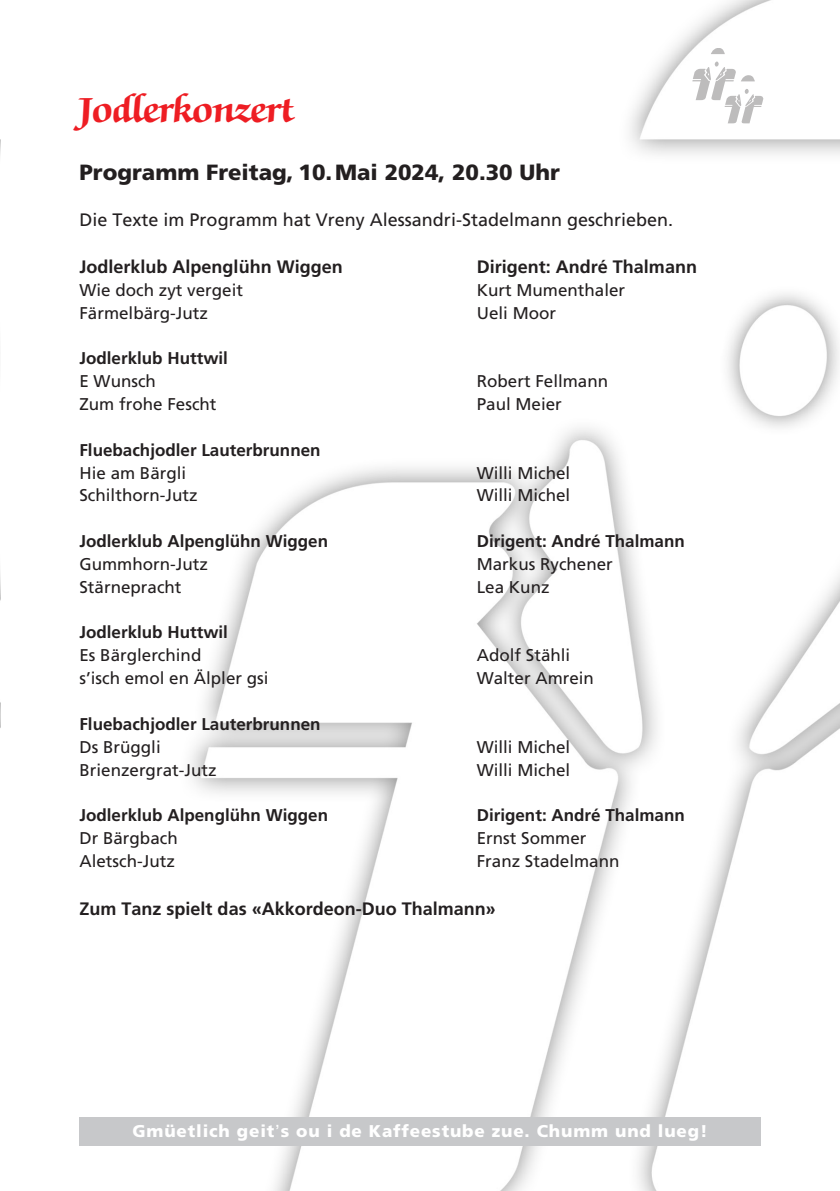
<style>
.page{position:relative;width:840px;height:1191px;background:#fff}
.page>*{position:absolute;margin:0;border:0;box-sizing:border-box;transform-origin:0 0}
.t1{font:700 40px "Zapf Chancery IT Cby BT";color:#ee1d23}
.t2{font:900 22px "Frutiger LT Std";color:#231f20}
.t3{font:700 18px "Frutiger LT Std";color:#231f20}
.t4{font:18px "Frutiger LT Std";color:#231f20}
.t5{font:17px "Frutiger LT Std";color:#231f20}
.t6{font:700 17px "Frutiger LT Std";color:#231f20}
.t7{font:900 17px "Frutiger LT Std";letter-spacing:.05em;color:#fff}
.s1{font-family:"Helvetica Neue LT Std";font-weight:400}
</style>
<div class="page">
<img style="left:0;top:139px;width:1px;height:589px">
<img style="left:93px;top:0;width:746px;height:1191px">
<svg style="left:710px;top:48px;width:14px;height:6px"></svg>
<svg style="left:691px;top:61px;width:72px;height:63px"></svg>
<div style="left:79px;top:1117px;width:681px;height:28px;background:#c7c8ca"></div>
<h1 class="t1" style="left:79px;top:89px;width:216px">Jodlerkonzert</h1>
<p class="t2" style="left:79px;top:159px;width:481px">Programm Freitag, 10.Mai 2024, 20.30 Uhr</p>
<p class="t4" style="left:79px;top:209px;width:595px">Die Texte im Programm hat Vreny Alessandri-Stadelmann geschrieben.</p>
<p class="t3" style="left:79px;top:256px;width:265px">Jodlerklub Alpenglühn Wiggen</p>
<p class="t3" style="left:476px;top:256px;width:222px">Dirigent: André Thalmann</p>
<p class="t5" style="left:79px;top:280px;width:165px">Wie doch zyt vergeit</p>
<p class="t5" style="left:476px;top:280px;width:150px">Kurt Mumenthaler</p>
<p class="t5" style="left:79px;top:303px;width:130px">Färmelbärg-Jutz</p>
<p class="t5" style="left:476px;top:303px;width:81px">Ueli Moor</p>
<p class="t6" style="left:79px;top:348px;width:150px">Jodlerklub Huttwil</p>
<p class="t5" style="left:79px;top:371px;width:78px">E Wunsch</p>
<p class="t5" style="left:476px;top:371px;width:133px">Robert Fellmann</p>
<p class="t5" style="left:79px;top:394px;width:138px">Zum frohe Fescht</p>
<p class="t5" style="left:476px;top:394px;width:87px">Paul Meier</p>
<p class="t6" style="left:79px;top:440px;width:242px">Fluebachjodler Lauterbrunnen</p>
<p class="t5" style="left:79px;top:463px;width:108px">Hie am Bärgli</p>
<p class="t5" style="left:476px;top:463px;width:95px">Willi Michel</p>
<p class="t5" style="left:79px;top:485px;width:120px">Schilthorn-Jutz</p>
<p class="t5" style="left:476px;top:485px;width:95px">Willi Michel</p>
<p class="t6" style="left:79px;top:531px;width:250px">Jodlerklub Alpenglühn Wiggen</p>
<p class="t6" style="left:476px;top:531px;width:209px">Dirigent: André Thalmann</p>
<p class="t5" style="left:79px;top:554px;width:130px">Gummhorn-Jutz</p>
<p class="t5" style="left:476px;top:554px;width:138px">Markus Rychener</p>
<p class="t5" style="left:79px;top:577px;width:104px">Stärnepracht</p>
<p class="t5" style="left:476px;top:577px;width:74px">Lea Kunz</p>
<p class="t6" style="left:79px;top:622px;width:150px">Jodlerklub Huttwil</p>
<p class="t5" style="left:79px;top:645px;width:123px">Es Bärglerchind</p>
<p class="t5" style="left:476px;top:645px;width:95px">Adolf Stähli</p>
<p class="t5" style="left:79px;top:668px;width:190px">s’isch emol en Älpler gsi</p>
<p class="t5" style="left:476px;top:668px;width:119px">Walter Amrein</p>
<p class="t6" style="left:79px;top:714px;width:242px">Fluebachjodler Lauterbrunnen</p>
<p class="t5" style="left:79px;top:736px;width:83px">Ds Brüggli</p>
<p class="t5" style="left:476px;top:736px;width:95px">Willi Michel</p>
<p class="t5" style="left:79px;top:759px;width:138px">Brienzergrat-Jutz</p>
<p class="t5" style="left:476px;top:759px;width:95px">Willi Michel</p>
<p class="t6" style="left:79px;top:805px;width:250px">Jodlerklub Alpenglühn Wiggen</p>
<p class="t6" style="left:476px;top:805px;width:209px">Dirigent: André Thalmann</p>
<p class="t5" style="left:79px;top:828px;width:100px">Dr Bärgbach</p>
<p class="t5" style="left:476px;top:828px;width:111px">Ernst Sommer</p>
<p class="t5" style="left:79px;top:851px;width:97px">Aletsch-Jutz</p>
<p class="t5" style="left:476px;top:851px;width:144px">Franz Stadelmann</p>
<p class="t3" style="left:79px;top:898px;width:418px">Zum Tanz spielt das «Akkordeon-Duo Thalmann»</p>
<p class="t7" style="left:132px;top:1120px;width:576px">Gmüetlich geit<span class="s1">’</span>s ou i de Kaffeestube zue. Chumm und lueg!</p>
</div>
